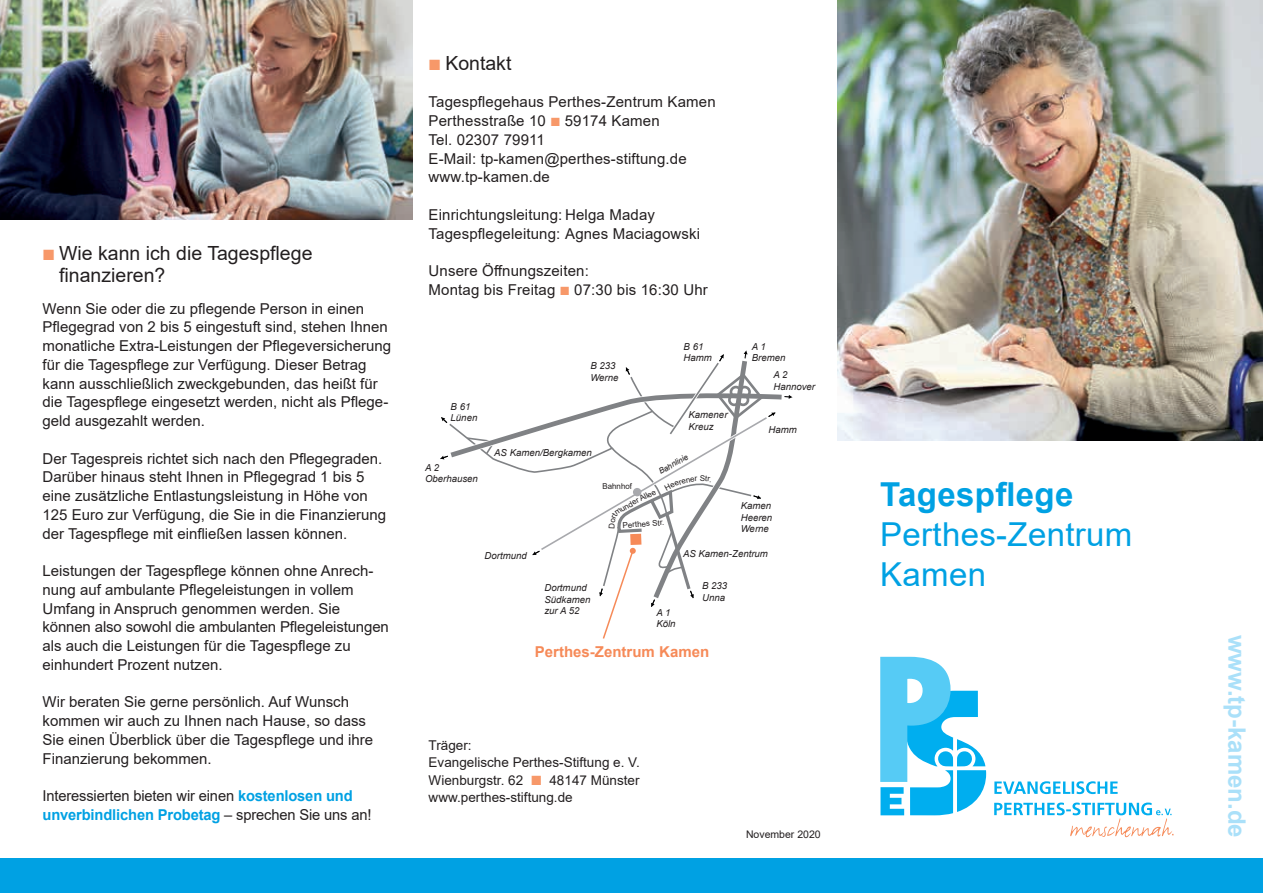
<style>
.page{position:relative;width:1263px;height:893px;background:#fff}
.page>*{position:absolute;margin:0;border:0;box-sizing:border-box;transform-origin:0 0}
.t1{font:33px/39.6px "Arial";letter-spacing:.01em;color:#00a1e3}
.t2{font:700 33px "Arial";letter-spacing:.01em;color:#00a1e3}
.t3{font:700 24px "Arial";color:#aae0f9}
.t4{font:19.5px/22.5px "Arial";color:#231f20}
.t5{font:15px/18.8px "Arial";color:#231f20}
.t6{font:700 15px "Arial";color:#f68a58}
.t7{font:13.5px/17.2px "Arial";color:#231f20}
.t8{font:10.5px "Arial";color:#231f20}
.t9{font:italic 9.6px/11.6px "Arial";color:#231f20}
.t10{font:7.95px "Arial";color:#231f20}
.t11{font:italic 7.95px "Arial";color:#231f20}
.s1{font-family:"European Pi Three";font-size:15px;color:#f79869}
.s2{font-weight:700;color:#00a1e3}
.s3{font-family:"European Pi Three";font-size:12px;color:#f79869}
.s4{font-family:"European Pi Three";color:#f79869}
</style>
<div class="page">
<svg style="left:880px;top:657px;width:106px;height:158px"></svg>
<svg style="left:994px;top:781px;width:123px;height:13px"></svg>
<svg style="left:994px;top:802px;width:180px;height:36px"></svg>
<div style="left:0;top:859px;width:1263px;height:34px;background:#00a1e3"></div>
<img style="left:838px;top:0;width:425px;height:440px">
<img style="left:0;top:0;width:412px;height:220px">
<svg style="left:440px;top:351px;width:352px;height:288px"></svg>
<h3 class="t4" style="left:59px;top:241px;width:255px;text-indent:-17px"><span class="s1">L</span> Wie kann ich die Tagespflege finanzieren?</h3>
<p class="t5" style="left:43px;top:299px;width:350px">Wenn Sie oder die zu pflegende Person in einen Pflegegrad von 2 bis 5 eingestuft sind, stehen Ihnen monatliche Extra-Leistungen der Pflegeversicherung für die Tagespflege zur Verfügung. Dieser Betrag kann ausschließlich zweckgebunden, das heißt für die Tagespflege eingesetzt werden, nicht als Pflege&shy;geld ausgezahlt werden.</p>
<p class="t5" style="left:43px;top:449px;width:345px">Der Tagespreis richtet sich nach den Pflegegraden.<br>Darüber hinaus steht Ihnen in Pflegegrad 1 bis 5 eine zusätzliche Entlastungsleistung in Höhe von 125 Euro zur Verfügung, die Sie in die Finanzierung der Tagespflege mit einfließen lassen können.</p>
<p class="t5" style="left:43px;top:561px;width:348px">Leistungen der Tagespflege können ohne Anrech&shy;nung auf ambulante Pflegeleistungen in vollem Umfang in Anspruch genommen werden. Sie können also sowohl die ambulanten Pflegeleistungen als auch die Leistungen für die Tagespflege zu einhundert Prozent nutzen.</p>
<p class="t5" style="left:43px;top:693px;width:332px">Wir beraten Sie gerne persönlich. Auf Wunsch kommen wir auch zu Ihnen nach Hause, so dass Sie einen Überblick über die Tagespflege und ihre Finanzierung bekommen.</p>
<p class="t5" style="left:43px;top:786px;width:331px">Interessierten bieten wir einen <span class="s2">kostenlosen und unverbindlichen Probetag</span> – sprechen Sie uns an!</p>
<h3 class="t4" style="left:429px;top:52px;width:84px"><span class="s1">L</span> Kontakt</h3>
<p class="t5" style="left:429px;top:93px;width:289px">Tagespflegehaus Perthes-Zentrum Kamen<br>Perthesstraße 10 <span class="s3">L</span> 59174 Kamen<br>Tel. 02307 79911<br>E-Mail: tp-kamen@perthes-stiftung.de www.tp-kamen.de</p>
<p class="t5" style="left:429px;top:205px;width:273px">Einrichtungsleitung: Helga Maday<br>Tagespflegeleitung: Agnes Maciagowski</p>
<p class="t5" style="left:429px;top:261px;width:281px">Unsere Öffnungszeiten:<br>Montag bis Freitag <span class="s3">L</span> 07:30 bis 16:30 Uhr</p>
<p class="t9" style="left:451px;top:400px;width:28px">B 61<br>Lünen</p>
<p class="t9" style="left:590px;top:360px;width:30px">B 233<br>Werne</p>
<p class="t9" style="left:684px;top:341px;width:30px">B 61<br>Hamm</p>
<p class="t9" style="left:752px;top:340px;width:35px">A 1<br>Bremen</p>
<p class="t9" style="left:773px;top:369px;width:43px">A 2<br>Hannover</p>
<p class="t9" style="left:688px;top:409px;width:40px">Kamener<br>Kreuz</p>
<p class="t9" style="left:769px;top:424px;width:30px">Hamm</p>
<p class="t9" style="left:494px;top:447px;width:99px">AS Kamen/Bergkamen</p>
<p class="t9" style="left:425px;top:462px;width:54px">A 2<br>Oberhausen</p>
<p class="t11" style="left:657px;top:468px;width:34px;rotate:-30deg">Bahnlinie</p>
<p class="t10" style="left:602px;top:481px;width:31px;rotate:-1deg">Bahnhof</p>
<p class="t10" style="left:634px;top:496px;width:15px;rotate:-27deg">r All</p>
<p class="t10" style="left:622px;top:520px;width:43px;rotate:-4deg">Perthes Str.</p>
<p class="t9" style="left:741px;top:500px;width:33px;text-align:justify">Kamen Heeren Werne</p>
<p class="t9" style="left:485px;top:550px;width:44px">Dortmund</p>
<p class="t9" style="left:683px;top:548px;width:86px">AS Kamen-Zentrum</p>
<p class="t9" style="left:544px;top:582px;width:47px">Dortmund<br>Südkamen zur A 52</p>
<p class="t9" style="left:656px;top:607px;width:21px">A 1<br>Köln</p>
<p class="t9" style="left:702px;top:580px;width:27px">B 233<br>Unna</p>
<p class="t6" style="left:535px;top:641px;width:176px">Perthes-Zentrum Kamen</p>
<p class="t7" style="left:429px;top:737px;width:213px">Träger:<br>Evangelische Perthes-Stiftung e. V.<br>Wienburgstr. 62 <span class="s4">L</span> 48147 Münster www.perthes-stiftung.de</p>
<p class="t8" style="left:746px;top:827px;width:76px">November 2020</p>
<h1 class="t2" style="left:880px;top:471px;width:195px">Tagespflege</h1>
<h1 class="t1" style="left:880px;top:514px;width:254px">Perthes-Zentrum<br>Kamen</h1>
<h2 class="t3" style="left:1254px;top:634px;width:205px;rotate:90deg">www.tp-kamen.de</h2>
</div>
